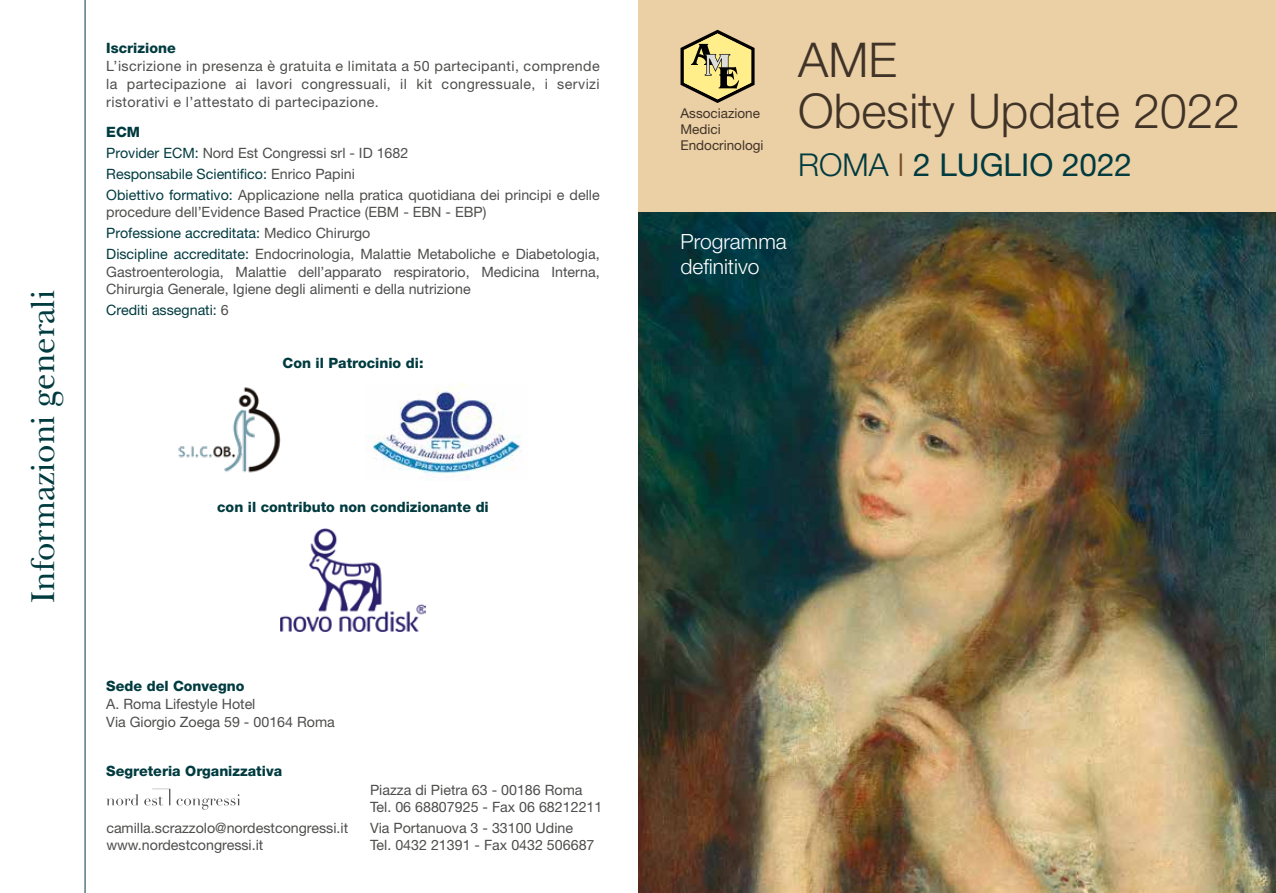
<style>
.page{position:relative;width:1276px;height:893px;background:#fff}
.page>*{position:absolute;margin:0;border:0;box-sizing:border-box;transform-origin:0 0}
.t1{font:300 48px/51px "Helvetica Neue LT Std";color:#403327}
.t2{font:34.5px "New Baskerville Std";color:#003b40;scale:.95 1}
.t3{font:31.5px "Helvetica Neue LT Std";color:#003b40}
.t4{font:300 21px/25.2px "Helvetica Neue LT Std";color:#fff}
.t5{font:14.25px/21px "Helvetica Neue LT Std";color:#4e4e4d}
.t6{font:800 14.25px "Helvetica Neue LT Std";color:#003b40}
.t7{font:14.25px "Helvetica Neue LT Std";color:#003b40}
.t8{font:13.5px/16.2px "Helvetica Neue LT Std";color:#403327}
.s1{font-weight:800;color:#003b40}
.s2{color:#003b40}
.s3{color:#4e4e4d}
.s4{font-weight:300}
.s5{font-weight:300;color:#775122}
</style>
<div class="page">
<div style="left:638px;top:0;width:638px;height:213px;background:#ebcfa5"></div>
<img style="left:638px;top:213px;width:638px;height:680px">
<hr style="left:85px;top:0;width:1px;height:893px;background:#003b40">
<svg style="left:106px;top:794px;width:32px;height:11px"></svg>
<svg style="left:176px;top:794px;width:63px;height:16px"></svg>
<svg style="left:144px;top:789px;width:26px;height:16px"></svg>
<svg style="left:680px;top:30px;width:74px;height:73px"></svg>
<img style="left:178px;top:387px;width:103px;height:86px">
<img style="left:365px;top:383px;width:156px;height:95px">
<img style="left:280px;top:529px;width:145px;height:103px">
<h2 class="t2" style="left:23px;top:603px;width:331px;rotate:-90deg">Informazioni generali</h2>
<p class="t6" style="left:106px;top:39px;width:71px">Iscrizione</p>
<p class="t5" style="left:106px;top:56px;width:495px;line-height:18px;text-align:justify">L’iscrizione in presenza è gratuita e limitata a 50 partecipanti, comprende la partecipazione ai lavori congressuali, il kit congressuale, i servizi ristorativi e l’attestato di partecipazione.</p>
<p class="t5" style="left:106px;top:122px;width:495px"><span class="s1">ECM<br></span><span class="s2">Provider ECM:</span> Nord Est Congressi srl - ID 1682<br><span class="s2">Responsabile Scientifico:</span> Enrico Papini<br><span class="s2">Obiettivo formativo:</span> Applicazione nella pratica quotidiana dei principi e delle</p>
<p class="t5" style="left:106px;top:202px;width:495px">procedure dell’Evidence Based Practice (EBM - EBN - EBP)<br><span class="s2">Professione accreditata:</span> Medico Chirurgo<br><span class="s2">Discipline accreditate:</span> Endocrinologia, Malattie Metaboliche e Diabetologia,</p>
<p class="t5" style="left:106px;top:263px;width:495px;line-height:17.1px">Gastroenterologia, Malattie dell’apparato respiratorio, Medicina Interna,<br>Chirurgia Generale, Igiene degli alimenti e della nutrizione</p>
<p class="t7" style="left:106px;top:301px;width:124px">Crediti assegnati: <span class="s3">6</span></p>
<p class="t6" style="left:282px;top:354px;width:142px">Con il Patrocinio di:</p>
<p class="t6" style="left:217px;top:498px;width:273px">con il contributo non condizionante di</p>
<p class="t6" style="left:106px;top:677px;width:140px">Sede del Convegno</p>
<p class="t5" style="left:106px;top:694px;width:230px;line-height:18px">A. Roma Lifestyle Hotel<br>Via Giorgio Zoega 59 - 00164 Roma</p>
<p class="t6" style="left:106px;top:762px;width:177px">Segreteria Organizzativa</p>
<p class="t5" style="left:106px;top:819px;width:243px;line-height:17.1px">camilla.scrazzolo@nordestcongressi.it www.nordestcongressi.it</p>
<p class="t5" style="left:370px;top:781px;width:234px;line-height:17.1px">Piazza di Pietra 63 - 00186 Roma<br>Tel. 06 68807925 - Fax 06 68212211</p>
<p class="t5" style="left:370px;top:819px;width:226px;line-height:17.1px">Via Portanuova 3 - 33100 Udine<br>Tel. 0432 21391 - Fax 0432 506687</p>
<p class="t8" style="left:680px;top:105px;width:84px">Associazione<br>Medici<br>Endocrinologi</p>
<h1 class="t1" style="left:798px;top:33px;width:443px">AME<br>Obesity Update 2022</h1>
<h3 class="t3" style="left:798px;top:146px;width:335px"><span class="s4">ROMA</span> <span class="s5">I</span> 2 LUGLIO 2022</h3>
<h3 class="t4" style="left:680px;top:228px;width:108px">Programma definitivo</h3>
</div>
